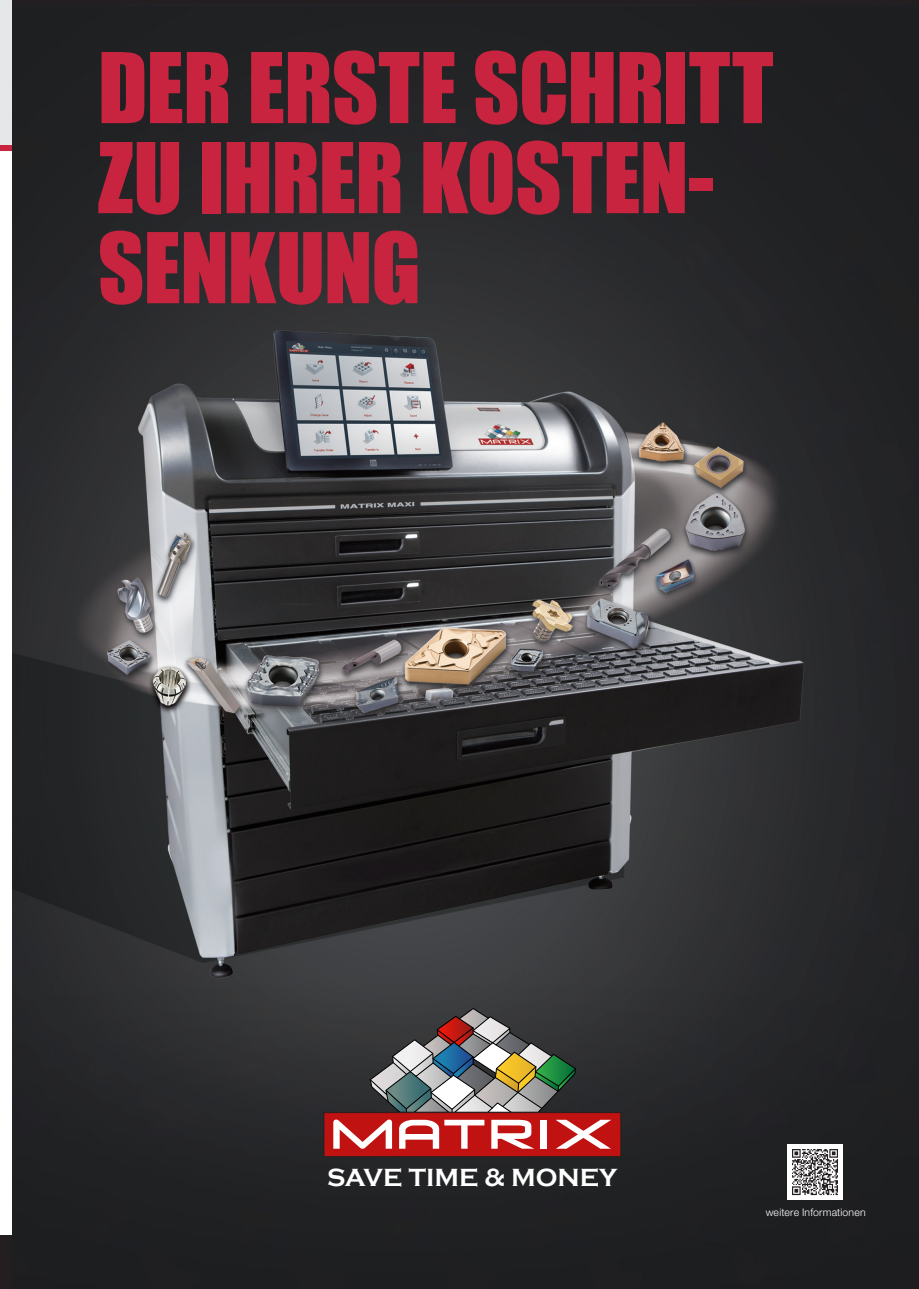
<style>
.page{position:relative;width:919px;height:1289px;background:#fff}
.page>*{position:absolute;margin:0;border:0;box-sizing:border-box;transform-origin:0 0}
.t1{font:90px/90px "Impact";letter-spacing:-.01em;color:#c8233f}
.t2{font:700 25.5px "Copperplate Gothic";color:#fff}
.t3{font:300 10.5px "Helvetica Neue LTW1 G";letter-spacing:.02em;color:#fff}
</style>
<div class="page">
<div style="left:0;top:145px;width:13px;height:6px;background:#c8233f"></div>
<div style="left:0;top:1235px;width:13px;height:53px;background:#231f20"></div>
<div style="left:0;top:0;width:13px;height:145px;background:#e6e7e9"></div>
<img style="left:13px;top:4px;width:905px;height:1284px">
<div style="left:324px;top:1112px;width:296px;height:44px;background:#c01311"></div>
<svg style="left:333px;top:1008px;width:278px;height:140px"></svg>
<img style="left:787px;top:1144px;width:55px;height:55px">
<p class="t1" style="left:98px;top:40px;width:677px">DER ERSTE SCHRITT<br>ZU IHRER KOSTEN-<br>SENKUNG</p>
<p class="t2" style="left:327px;top:1162px;width:291px">SAVE TIME &amp; MONEY</p>
<p class="t3" style="left:765px;top:1205px;width:101px">weitere Informationen</p>
</div>
